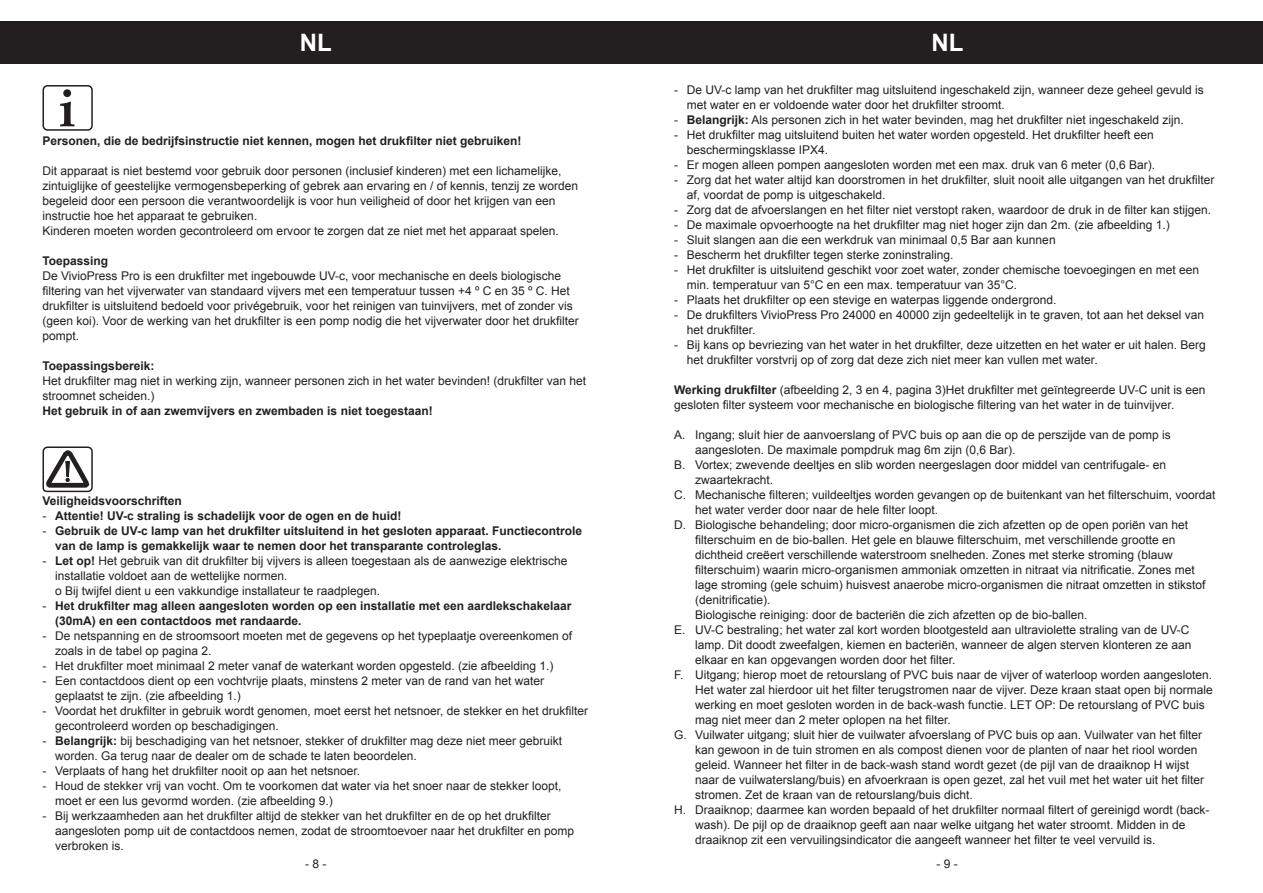
<style>
.page{position:relative;width:1263px;height:893px;background:#fff}
.page>*{position:absolute;margin:0;border:0;box-sizing:border-box;transform-origin:0 0}
.t1{font:700 24px "Arial";color:#fff}
.t2{font:12px/15px "Arial";color:#231f20}
.t3{font:700 12px/15px "Arial";color:#231f20}
.s1{font-weight:400}
.s2{font-weight:700}
</style>
<div class="page">
<div style="left:631px;top:21px;width:632px;height:43px;background:#231f20"></div>
<div style="left:0;top:21px;width:631px;height:43px;background:#231f20"></div>
<svg style="left:60px;top:89px;width:15px;height:37px"></svg>
<div style="left:43px;top:85px;width:50px;height:46px;border:2px solid #231f20;border-radius:4px"></div>
<div style="left:43px;top:446px;width:50px;height:46px;border:2px solid #231f20;border-radius:4px"></div>
<svg style="left:42px;top:451px;width:49px;height:42px"></svg>
<h1 class="t1" style="left:300px;top:27px;width:33px">NL</h1>
<h1 class="t1" style="left:931px;top:27px;width:33px">NL</h1>
<p class="t3" style="left:43px;top:133px;width:480px">Personen, die de bedrijfsinstructie niet kennen, mogen het drukfilter niet gebruiken!</p>
<p class="t2" style="left:43px;top:163px;width:537px">Dit apparaat is niet bestemd voor gebruik door personen (inclusief kinderen) met een lichamelijke, zintuiglijke of geestelijke vermogensbeperking of gebrek aan ervaring en / of kennis, tenzij ze worden begeleid door een persoon die verantwoordelijk is voor hun veiligheid of door het krijgen van een instructie hoe het apparaat te gebruiken.<br>Kinderen moeten worden gecontroleerd om ervoor te zorgen dat ze niet met het apparaat spelen.</p>
<p class="t3" style="left:43px;top:253px;width:67px">Toepassing</p>
<p class="t2" style="left:43px;top:268px;width:538px">De VivioPress Pro is een drukfilter met ingebouwde UV-c, voor mechanische en deels biologische filtering van het vijverwater van standaard vijvers met een temperatuur tussen +4 º C en 35 º C. Het drukfilter is uitsluitend bedoeld voor privégebruik, voor het reinigen van tuinvijvers, met of zonder vis (geen koi). Voor de werking van het drukfilter is een pomp nodig die het vijverwater door het drukfilter pompt.</p>
<p class="t3" style="left:43px;top:358px;width:113px">Toepassingsbereik:</p>
<p class="t2" style="left:43px;top:373px;width:545px">Het drukfilter mag niet in werking zijn, wanneer personen zich in het water bevinden! (drukfilter van het stroomnet scheiden.)</p>
<p class="t3" style="left:43px;top:403px;width:392px">Het gebruik in of aan zwemvijvers en zwembaden is niet toegestaan!</p>
<p class="t3" style="left:43px;top:493px;width:141px">Veiligheidsvoorschriften</p>
<p class="t3" style="left:43px;top:508px;width:360px"><span class="s1">-</span> Attentie! UV-c straling is schadelijk voor de ogen en de huid!</p>
<p class="t3" style="left:55px;top:523px;width:528px;text-indent:-13px"><span class="s1">-</span> Gebruik de UV-c lamp van het drukfilter uitsluitend in het gesloten apparaat. Functiecontrole van de lamp is gemakkelijk waar te nemen door het transparante controleglas.</p>
<p class="t2" style="left:55px;top:553px;width:514px;text-indent:-13px">- <span class="s2">Let op!</span> Het gebruik van dit drukfilter bij vijvers is alleen toegestaan als de aanwezige elektrische installatie voldoet aan de wettelijke normen.<br>o Bij twijfel dient u een vakkundige installateur te raadplegen.</p>
<p class="t3" style="left:55px;top:598px;width:518px;text-indent:-13px"><span class="s1">-</span> Het drukfilter mag alleen aangesloten worden op een installatie met een aardlekschakelaar (30mA) en een contactdoos met randaarde.</p>
<p class="t2" style="left:55px;top:628px;width:518px;text-indent:-13px">- De netspanning en de stroomsoort moeten met de gegevens op het typeplaatje overeenkomen of zoals in de tabel op pagina 2.</p>
<p class="t2" style="left:43px;top:658px;width:512px">- Het drukfilter moet minimaal 2 meter vanaf de waterkant worden opgesteld. (zie afbeelding 1.)</p>
<p class="t2" style="left:55px;top:673px;width:490px;text-indent:-13px">- Een contactdoos dient op een vochtvrije plaats, minstens 2 meter van de rand van het water geplaatst te zijn. (zie afbeelding 1.)</p>
<p class="t2" style="left:55px;top:703px;width:534px;text-indent:-13px">- Voordat het drukfilter in gebruik wordt genomen, moet eerst het netsnoer, de stekker en het drukfilter gecontroleerd worden op beschadigingen.</p>
<p class="t2" style="left:55px;top:733px;width:508px;text-indent:-13px">- <span class="s2">Belangrijk:</span> bij beschadiging van het netsnoer, stekker of drukfilter mag deze niet meer gebruikt worden. Ga terug naar de dealer om de schade te laten beoordelen.</p>
<p class="t2" style="left:43px;top:763px;width:319px">- Verplaats of hang het drukfilter nooit op aan het netsnoer.</p>
<p class="t2" style="left:55px;top:778px;width:508px;text-indent:-13px">- Houd de stekker vrij van vocht. Om te voorkomen dat water via het snoer naar de stekker loopt, moet er een lus gevormd worden. (zie afbeelding 9.)</p>
<p class="t2" style="left:55px;top:808px;width:520px;text-indent:-13px">- Bij werkzaamheden aan het drukfilter altijd de stekker van het drukfilter en de op het drukfilter aangesloten pomp uit de contactdoos nemen, zodat de stroomtoevoer naar het drukfilter en pomp verbroken is.</p>
<p class="t2" style="left:687px;top:82px;width:518px;text-indent:-13px">- De UV-c lamp van het drukfilter mag uitsluitend ingeschakeld zijn, wanneer deze geheel gevuld is met water en er voldoende water door het drukfilter stroomt.</p>
<p class="t2" style="left:674px;top:112px;width:511px">- <span class="s2">Belangrijk:</span> Als personen zich in het water bevinden, mag het drukfilter niet ingeschakeld zijn.</p>
<p class="t2" style="left:687px;top:127px;width:468px;text-indent:-13px">- Het drukfilter mag uitsluitend buiten het water worden opgesteld. Het drukfilter heeft een beschermingsklasse IPX4.</p>
<p class="t2" style="left:674px;top:157px;width:482px">- Er mogen alleen pompen aangesloten worden met een max. druk van 6 meter (0,6 Bar).</p>
<p class="t2" style="left:687px;top:172px;width:529px;text-indent:-13px">- Zorg dat het water altijd kan doorstromen in het drukfilter, sluit nooit alle uitgangen van het drukfilter af, voordat de pomp is uitgeschakeld.</p>
<p class="t2" style="left:674px;top:202px;width:539px">- Zorg dat de afvoerslangen en het filter niet verstopt raken, waardoor de druk in de filter kan stijgen.</p>
<p class="t2" style="left:674px;top:217px;width:497px">- De maximale opvoerhoogte na het drukfilter mag niet hoger zijn dan 2m. (zie afbeelding 1.)</p>
<p class="t2" style="left:674px;top:232px;width:383px">- Sluit slangen aan die een werkdruk van minimaal 0,5 Bar aan kunnen</p>
<p class="t2" style="left:674px;top:247px;width:281px">- Bescherm het drukfilter tegen sterke zoninstraling.</p>
<p class="t2" style="left:687px;top:262px;width:514px;text-indent:-13px">- Het drukfilter is uitsluitend geschikt voor zoet water, zonder chemische toevoegingen en met een min. temperatuur van 5°C en een max. temperatuur van 35°C.</p>
<p class="t2" style="left:674px;top:292px;width:384px">- Plaats het drukfilter op een stevige en waterpas liggende ondergrond.</p>
<p class="t2" style="left:687px;top:307px;width:519px;text-indent:-13px">- De drukfilters VivioPress Pro 24000 en 40000 zijn gedeeltelijk in te graven, tot aan het deksel van het drukfilter.</p>
<p class="t2" style="left:687px;top:337px;width:520px;text-indent:-13px">- Bij kans op bevriezing van het water in het drukfilter, deze uitzetten en het water er uit halen. Berg het drukfilter vorstvrij op of zorg dat deze zich niet meer kan vullen met water.</p>
<p class="t2" style="left:674px;top:382px;width:533px"><span class="s2">Werking drukfilter</span> (afbeelding 2, 3 en 4, pagina 3)Het drukfilter met geïntegreerde UV-C unit is een gesloten filter systeem voor mechanische en biologische filtering van het water in de tuinvijver.</p>
<p class="t2" style="left:674px;top:427px;width:498px">A. Ingang; sluit hier de aanvoerslang of PVC buis op aan die op de perszijde van de pomp is</p>
<p class="t2" style="left:695px;top:442px;width:322px">aangesloten. De maximale pompdruk mag 6m zijn (0,6 Bar).</p>
<p class="t2" style="left:674px;top:457px;width:494px">B. Vortex; zwevende deeltjes en slib worden neergeslagen door middel van centrifugale- en</p>
<p class="t2" style="left:695px;top:472px;width:80px">zwaartekracht.</p>
<p class="t2" style="left:674px;top:487px;width:543px">C. Mechanische filteren; vuildeeltjes worden gevangen op de buitenkant van het filterschuim, voordat</p>
<p class="t2" style="left:695px;top:502px;width:244px">het water verder door naar de hele filter loopt.</p>
<p class="t2" style="left:674px;top:517px;width:516px">D. Biologische behandeling; door micro-organismen die zich afzetten op de open poriën van het</p>
<p class="t2" style="left:695px;top:532px;width:482px">filterschuim en de bio-ballen. Het gele en blauwe filterschuim, met verschillende grootte en</p>
<p class="t2" style="left:695px;top:547px;width:479px">dichtheid creëert verschillende waterstroom snelheden. Zones met sterke stroming (blauw</p>
<p class="t2" style="left:695px;top:562px;width:501px">filterschuim) waarin micro-organismen ammoniak omzetten in nitraat via nitrificatie. Zones met</p>
<p class="t2" style="left:695px;top:577px;width:512px">lage stroming (gele schuim) huisvest anaerobe micro-organismen die nitraat omzetten in stikstof</p>
<p class="t2" style="left:695px;top:592px;width:77px">(denitrificatie).</p>
<p class="t2" style="left:695px;top:607px;width:394px">Biologische reiniging: door de bacteriën die zich afzetten op de bio-ballen.</p>
<p class="t2" style="left:674px;top:622px;width:517px">E. UV-C bestraling; het water zal kort worden blootgesteld aan ultraviolette straling van de UV-C</p>
<p class="t2" style="left:695px;top:637px;width:498px">lamp. Dit doodt zweefalgen, kiemen en bacteriën, wanneer de algen sterven klonteren ze aan</p>
<p class="t2" style="left:695px;top:652px;width:262px">elkaar en kan opgevangen worden door het filter.</p>
<p class="t2" style="left:674px;top:667px;width:540px">F. Uitgang; hierop moet de retourslang of PVC buis naar de vijver of waterloop worden aangesloten.</p>
<p class="t2" style="left:695px;top:682px;width:519px">Het water zal hierdoor uit het filter terugstromen naar de vijver. Deze kraan staat open bij normale</p>
<p class="t2" style="left:695px;top:697px;width:511px">werking en moet gesloten worden in de back-wash functie. LET OP: De retourslang of PVC buis</p>
<p class="t2" style="left:695px;top:712px;width:257px">mag niet meer dan 2 meter oplopen na het filter.</p>
<p class="t2" style="left:674px;top:727px;width:529px">G. Vuilwater uitgang; sluit hier de vuilwater afvoerslang of PVC buis op aan. Vuilwater van het filter</p>
<p class="t2" style="left:695px;top:742px;width:504px">kan gewoon in de tuin stromen en als compost dienen voor de planten of naar het riool worden</p>
<p class="t2" style="left:695px;top:757px;width:495px">geleid. Wanneer het filter in de back-wash stand wordt gezet (de pijl van de draaiknop H wijst</p>
<p class="t2" style="left:695px;top:772px;width:510px">naar de vuilwaterslang/buis) en afvoerkraan is open gezet, zal het vuil met het water uit het filter</p>
<p class="t2" style="left:695px;top:787px;width:279px">stromen. Zet de kraan van de retourslang/buis dicht.</p>
<p class="t2" style="left:674px;top:802px;width:537px">H. Draaiknop; daarmee kan worden bepaald of het drukfilter normaal filtert of gereinigd wordt (back-</p>
<p class="t2" style="left:695px;top:817px;width:492px">wash). De pijl op de draaiknop geeft aan naar welke uitgang het water stroomt. Midden in de</p>
<p class="t2" style="left:695px;top:832px;width:462px">draaiknop zit een vervuilingsindicator die aangeeft wanneer het filter te veel vervuild is.</p>
<p class="t2" style="left:305px;top:856px;width:23px">- 8 -</p>
<p class="t2" style="left:936px;top:856px;width:23px">- 9 -</p>
</div>
